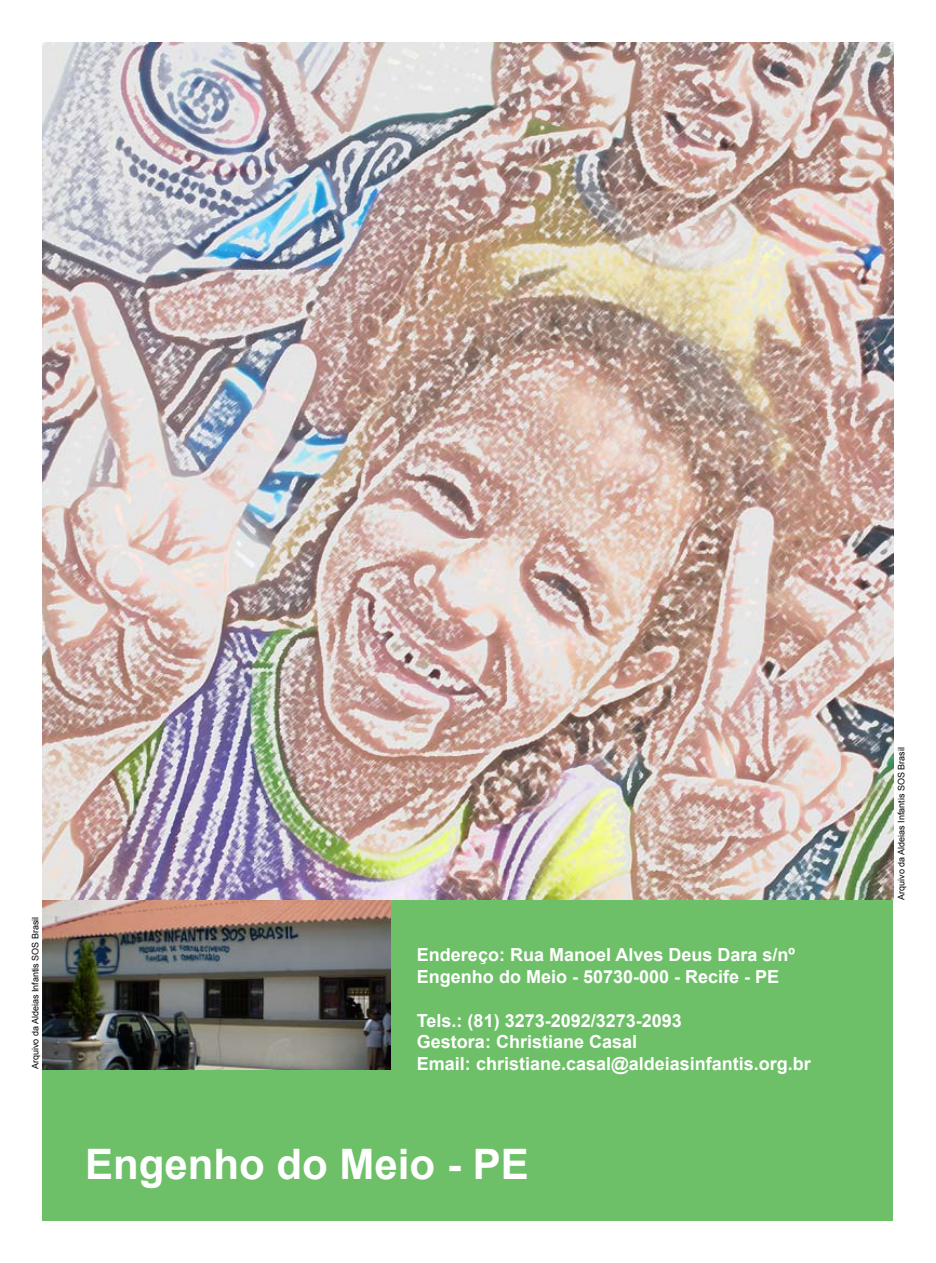
<style>
.page{position:relative;width:936px;height:1263px;background:#fff}
.page>*{position:absolute;margin:0;border:0;box-sizing:border-box;transform-origin:0 0}
.t1{font:700 42px "Arial";color:#fff}
.t2{font:700 18px/21.8px "Arial";color:#fff}
.t3{font:9px "Arial";color:#000}
</style>
<div class="page">
<div style="left:42px;top:1200px;width:21px;height:20px;background:#6dc067"></div>
<div style="left:43px;top:900px;width:850px;height:320px;background:#6dc067"></div>
<img style="left:43px;top:43px;width:850px;height:857px">
<img style="left:43px;top:900px;width:347px;height:169px">
<p class="t3" style="left:29px;top:1069px;width:154px;rotate:-90deg">Arquivo da Aldeias Infantis SOS Brasil</p>
<p class="t2" style="left:417px;top:945px;width:379px">Endereço: Rua Manoel Alves Deus Dara s/nº<br>Engenho do Meio - 50730-000 - Recife - PE</p>
<p class="t2" style="left:417px;top:1010px;width:395px">Tels.: (81) 3273-2092/3273-2093<br>Gestora: Christiane Casal<br>Email: christiane.casal@aldeiasinfantis.org.br</p>
<h1 class="t1" style="left:85px;top:1136px;width:445px">Engenho do Meio - PE</h1>
<p class="t3" style="left:895px;top:900px;width:154px;rotate:-90deg">Arquivo da Aldeias Infantis SOS Brasil</p>
</div>
